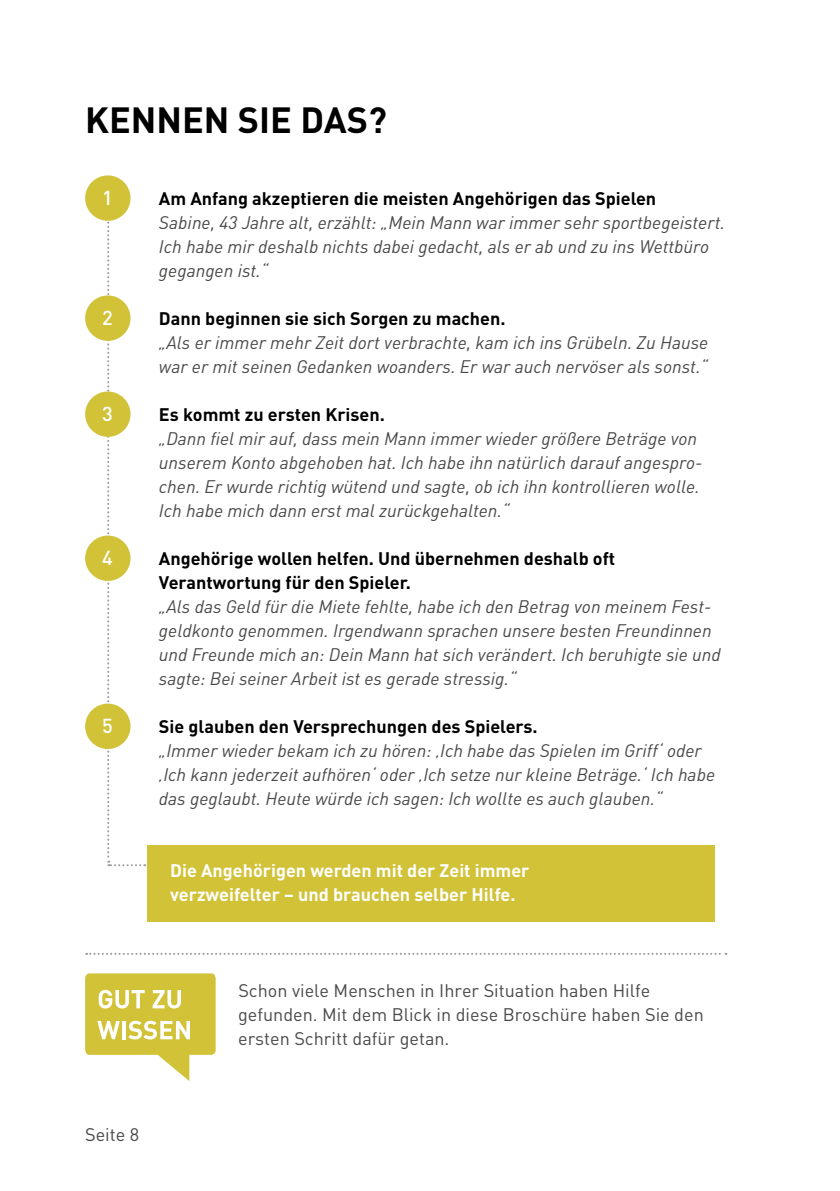
<style>
.page{position:relative;width:840px;height:1191px;background:#fff}
.page>*{position:absolute;margin:0;border:0;box-sizing:border-box;transform-origin:0 0}
.t1{font:700 36px "DIN";color:#000}
.t2{font:500 20px "DIN";color:#fff}
.t3{font:italic 18px/24px "DIN";color:#494948}
.t4{font:700 18px/24px "DIN";color:#000}
.t5{font:18px/24px "DIN";color:#494948}
.t6{font:700 18px/24px "DIN";color:#fff}
</style>
<div class="page">
<svg style="left:107px;top:205px;width:38px;height:661px"></svg>
<div style="left:85px;top:175px;width:45px;height:46px;background:#d2c238;border-radius:50%"></div>
<div style="left:85px;top:295px;width:45px;height:46px;background:#d2c238;border-radius:50%"></div>
<div style="left:85px;top:391px;width:45px;height:46px;background:#d2c238;border-radius:50%"></div>
<div style="left:85px;top:535px;width:45px;height:46px;background:#d2c238;border-radius:50%"></div>
<div style="left:85px;top:703px;width:45px;height:46px;background:#d2c238;border-radius:50%"></div>
<div style="left:147px;top:845px;width:567px;height:76px;background:#d2c238"></div>
<svg style="left:86px;top:953px;width:640px;height:2px"></svg>
<svg style="left:85px;top:973px;width:130px;height:107px"></svg>
<h1 class="t1" style="left:85px;top:96px;width:303px">KENNEN SIE DAS?</h1>
<p class="t2" style="left:102px;top:184px;width:12px">1</p>
<p class="t4" style="left:159px;top:186px;width:498px">Am Anfang akzeptieren die meisten Angehörigen das Spielen</p>
<p class="t3" style="left:159px;top:210px;width:567px">Sabine, 43 Jahre alt, erzählt: „Mein Mann war immer sehr sportbegeistert.<br>Ich habe mir deshalb nichts dabei gedacht, als er ab und zu ins Wettbüro gegangen ist.“</p>
<p class="t2" style="left:102px;top:304px;width:12px">2</p>
<p class="t4" style="left:159px;top:306px;width:348px">Dann beginnen sie sich Sorgen zu machen.</p>
<p class="t3" style="left:159px;top:330px;width:550px">„Als er immer mehr Zeit dort verbrachte, kam ich ins Grübeln. Zu Hause war er mit seinen Gedanken woanders. Er war auch nervöser als sonst.“</p>
<p class="t2" style="left:102px;top:400px;width:12px">3</p>
<p class="t4" style="left:159px;top:402px;width:227px">Es kommt zu ersten Krisen.</p>
<p class="t3" style="left:159px;top:426px;width:544px">„Dann fiel mir auf, dass mein Mann immer wieder größere Beträge von unserem Konto abgehoben hat. Ich habe ihn natürlich darauf angespro&shy;chen. Er wurde richtig wütend und sagte, ob ich ihn kontrollieren wolle.<br>Ich habe mich dann erst mal zurückgehalten.“</p>
<p class="t2" style="left:102px;top:544px;width:12px">4</p>
<p class="t4" style="left:159px;top:546px;width:457px">Angehörige wollen helfen. Und übernehmen deshalb oft<br>Verantwortung für den Spieler.</p>
<p class="t3" style="left:159px;top:594px;width:563px">„Als das Geld für die Miete fehlte, habe ich den Betrag von meinem Fest&shy;geldkonto genommen. Irgendwann sprachen unsere besten Freundinnen und Freunde mich an: Dein Mann hat sich verändert. Ich beruhigte sie und sagte: Bei seiner Arbeit ist es gerade stressig.“</p>
<p class="t2" style="left:102px;top:712px;width:12px">5</p>
<p class="t4" style="left:159px;top:714px;width:380px">Sie glauben den Versprechungen des Spielers.</p>
<p class="t3" style="left:159px;top:738px;width:557px">„Immer wieder bekam ich zu hören: ‚Ich habe das Spielen im Griff‘ oder ‚Ich kann jederzeit aufhören‘ oder ‚Ich setze nur kleine Beträge.‘ Ich habe das geglaubt. Heute würde ich sagen: Ich wollte es auch glauben.“</p>
<p class="t6" style="left:170px;top:858px;width:360px">Die Angehörigen werden mit der Zeit immer verzweifelter – und brauchen selber Hilfe.</p>
<p class="t5" style="left:85px;top:1123px;width:56px">Seite 8</p>
<p class="t5" style="left:238px;top:979px;width:467px">Schon viele Menschen in Ihrer Situation haben Hilfe gefunden. Mit dem Blick in diese Broschüre haben Sie den ersten Schritt dafür getan.</p>
</div>
